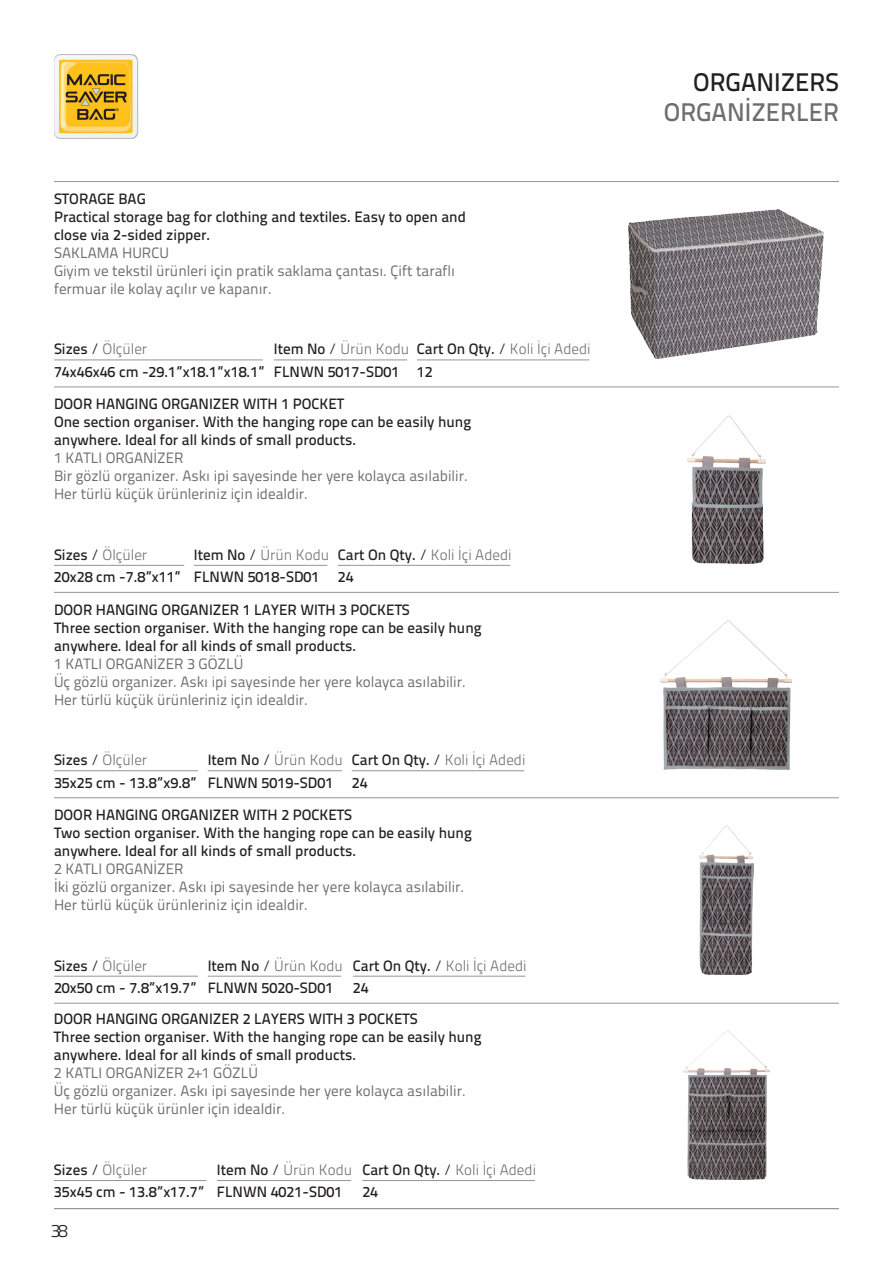
<style>
.page{position:relative;width:893px;height:1263px;background:#fff}
.page>*{position:absolute;margin:0;border:0;box-sizing:border-box;transform-origin:0 0}
.t1{font:25.5px "Titillium Text 25 L 600 wt";color:#6c6d70}
.t2{font:25.5px "Titillium Text 25 L 600 wt";color:#231f20}
.t3{font:18px "Titillium Text 25 L 250 wt";color:#231f20}
.t4{font:15px/18px "Titillium Text 25 L 600 wt";color:#231f20}
.t5{font:15px/18px "Titillium Text 25 L 400 wt";color:#6c6d70}
.t6{font:15px "Titillium Text 25 L 250 wt";color:#6c6d70}
.s1{font-family:"Titillium Text 25 L 600 wt";color:#231f20}
.s2{color:#231f20}
</style>
<div class="page">
<div style="left:54px;top:54px;width:84px;height:85px;background:#babdbe;border-radius:7px"></div>
<svg style="left:54px;top:55px;width:83px;height:83px;background:#deb959"></svg>
<hr style="left:54px;top:181px;width:785px;height:1px;background:#939598">
<hr style="left:54px;top:387px;width:785px;height:1px;background:#939598">
<hr style="left:54px;top:592px;width:785px;height:1px;background:#939598">
<hr style="left:54px;top:797px;width:785px;height:1px;background:#939598">
<hr style="left:54px;top:1003px;width:785px;height:1px;background:#939598">
<hr style="left:54px;top:1208px;width:785px;height:1px;background:#939598">
<img style="left:661px;top:620px;width:130px;height:149px">
<img style="left:699px;top:826px;width:54px;height:149px">
<img style="left:628px;top:210px;width:196px;height:148px">
<img style="left:687px;top:415px;width:78px;height:149px">
<img style="left:683px;top:1030px;width:86px;height:149px">
<hr style="left:54px;top:770px;width:144px;height:1px;background:#939598">
<hr style="left:54px;top:976px;width:144px;height:1px;background:#939598">
<hr style="left:54px;top:360px;width:209px;height:1px;background:#939598">
<hr style="left:54px;top:565px;width:130px;height:1px;background:#939598">
<hr style="left:274px;top:360px;width:133px;height:1px;background:#939598">
<hr style="left:194px;top:565px;width:133px;height:1px;background:#939598">
<hr style="left:208px;top:770px;width:134px;height:1px;background:#939598">
<hr style="left:208px;top:976px;width:133px;height:1px;background:#939598">
<hr style="left:417px;top:360px;width:172px;height:1px;background:#939598">
<hr style="left:338px;top:565px;width:172px;height:1px;background:#939598">
<hr style="left:352px;top:770px;width:172px;height:1px;background:#939598">
<hr style="left:353px;top:976px;width:172px;height:1px;background:#939598">
<hr style="left:54px;top:1180px;width:152px;height:1px;background:#939598">
<hr style="left:217px;top:1180px;width:134px;height:1px;background:#939598">
<hr style="left:362px;top:1180px;width:173px;height:1px;background:#939598">
<p class="t4" style="left:54px;top:189px;width:93px">STORAGE BAG</p>
<p class="t4" style="left:54px;top:207px;width:413px">Practical storage bag for clothing and textiles. Easy to open and close via 2-sided zipper.</p>
<p class="t5" style="left:54px;top:243px;width:116px">SAKLAMA HURCU</p>
<p class="t5" style="left:54px;top:261px;width:403px">Giyim ve tekstil ürünleri için pratik saklama çantası. Çift taraflı fermuar ile kolay açılır ve kapanır.</p>
<p class="t6" style="left:54px;top:338px;width:95px"><span class="s1">Sizes</span> <span class="s2">/</span> Ölçüler</p>
<p class="t4" style="left:54px;top:362px;width:212px">74x46x46 cm -29.1”x18.1”x18.1”</p>
<p class="t6" style="left:274px;top:338px;width:137px"><span class="s1">Item No</span> <span class="s2">/</span> Ürün Kodu</p>
<p class="t4" style="left:274px;top:362px;width:127px">FLNWN 5017-SD01</p>
<p class="t6" style="left:417px;top:338px;width:175px"><span class="s1">Cart On Qty.</span> <span class="s2">/</span> Koli İçi Adedi</p>
<p class="t4" style="left:417px;top:362px;width:17px">12</p>
<p class="t4" style="left:54px;top:394px;width:292px">DOOR HANGING ORGANIZER WITH 1 POCKET</p>
<p class="t4" style="left:54px;top:412px;width:419px">One section organiser. With the hanging rope can be easily hung anywhere. Ideal for all kinds of small products.</p>
<p class="t5" style="left:54px;top:448px;width:131px">1 KATLI ORGANİZER</p>
<p class="t5" style="left:54px;top:466px;width:415px">Bir gözlü organizer. Askı ipi sayesinde her yere kolayca asılabilir.<br>Her türlü küçük ürünleriniz için idealdir.</p>
<p class="t6" style="left:54px;top:544px;width:95px"><span class="s1">Sizes</span> <span class="s2">/</span> Ölçüler</p>
<p class="t4" style="left:54px;top:567px;width:128px">20x28 cm -7.8”x11“</p>
<p class="t6" style="left:194px;top:544px;width:137px"><span class="s1">Item No</span> <span class="s2">/</span> Ürün Kodu</p>
<p class="t4" style="left:194px;top:567px;width:127px">FLNWN 5018-SD01</p>
<p class="t6" style="left:338px;top:544px;width:175px"><span class="s1">Cart On Qty.</span> <span class="s2">/</span> Koli İçi Adedi</p>
<p class="t4" style="left:338px;top:567px;width:17px">24</p>
<p class="t4" style="left:54px;top:599px;width:357px">DOOR HANGING ORGANIZER 1 LAYER WITH 3 POCKETS</p>
<p class="t4" style="left:54px;top:617px;width:429px">Three section organiser. With the hanging rope can be easily hung anywhere. Ideal for all kinds of small products.</p>
<p class="t5" style="left:54px;top:653px;width:191px">1 KATLI ORGANİZER 3 GÖZLÜ</p>
<p class="t5" style="left:54px;top:671px;width:413px">Üç gözlü organizer. Askı ipi sayesinde her yere kolayca asılabilir.<br>Her türlü küçük ürünleriniz için idealdir.</p>
<p class="t6" style="left:54px;top:749px;width:95px"><span class="s1">Sizes</span> <span class="s2">/</span> Ölçüler</p>
<p class="t4" style="left:54px;top:772px;width:144px">35x25 cm - 13.8”x9.8”</p>
<p class="t6" style="left:208px;top:749px;width:137px"><span class="s1">Item No</span> <span class="s2">/</span> Ürün Kodu</p>
<p class="t4" style="left:208px;top:772px;width:127px">FLNWN 5019-SD01</p>
<p class="t6" style="left:352px;top:749px;width:175px"><span class="s1">Cart On Qty.</span> <span class="s2">/</span> Koli İçi Adedi</p>
<p class="t4" style="left:352px;top:772px;width:17px">24</p>
<p class="t4" style="left:54px;top:805px;width:300px">DOOR HANGING ORGANIZER WITH 2 POCKETS</p>
<p class="t4" style="left:54px;top:823px;width:419px">Two section organiser. With the hanging rope can be easily hung anywhere. Ideal for all kinds of small products.</p>
<p class="t5" style="left:54px;top:859px;width:131px">2 KATLI ORGANİZER</p>
<p class="t5" style="left:54px;top:877px;width:412px">İki gözlü organizer. Askı ipi sayesinde her yere kolayca asılabilir.<br>Her türlü küçük ürünleriniz için idealdir.</p>
<p class="t6" style="left:54px;top:954px;width:95px"><span class="s1">Sizes</span> <span class="s2">/</span> Ölçüler</p>
<p class="t4" style="left:54px;top:978px;width:144px">20x50 cm - 7.8”x19.7”</p>
<p class="t6" style="left:208px;top:954px;width:137px"><span class="s1">Item No</span> <span class="s2">/</span> Ürün Kodu</p>
<p class="t4" style="left:208px;top:978px;width:127px">FLNWN 5020-SD01</p>
<p class="t6" style="left:353px;top:954px;width:175px"><span class="s1">Cart On Qty.</span> <span class="s2">/</span> Koli İçi Adedi</p>
<p class="t4" style="left:353px;top:978px;width:17px">24</p>
<p class="t4" style="left:54px;top:1009px;width:365px">DOOR HANGING ORGANIZER 2 LAYERS WITH 3 POCKETS</p>
<p class="t4" style="left:54px;top:1027px;width:429px">Three section organiser. With the hanging rope can be easily hung anywhere. Ideal for all kinds of small products.</p>
<p class="t5" style="left:54px;top:1063px;width:206px">2 KATLI ORGANİZER 2+1 GÖZLÜ</p>
<p class="t5" style="left:54px;top:1081px;width:413px">Üç gözlü organizer. Askı ipi sayesinde her yere kolayca asılabilir.<br>Her türlü küçük ürünler için idealdir.</p>
<p class="t6" style="left:54px;top:1159px;width:95px"><span class="s1">Sizes</span> <span class="s2">/</span> Ölçüler</p>
<p class="t4" style="left:54px;top:1182px;width:152px">35x45 cm - 13.8”x17.7”</p>
<p class="t3" style="left:51px;top:1218px;width:19px">38</p>
<p class="t6" style="left:217px;top:1159px;width:137px"><span class="s1">Item No</span> <span class="s2">/</span> Ürün Kodu</p>
<p class="t4" style="left:217px;top:1182px;width:127px">FLNWN 4021-SD01</p>
<p class="t6" style="left:362px;top:1159px;width:175px"><span class="s1">Cart On Qty.</span> <span class="s2">/</span> Koli İçi Adedi</p>
<p class="t4" style="left:362px;top:1182px;width:17px">24</p>
<p class="t2" style="left:693px;top:62px;width:147px">ORGANIZERS</p>
<p class="t1" style="left:664px;top:93px;width:177px">ORGANİZERLER</p>
</div>
